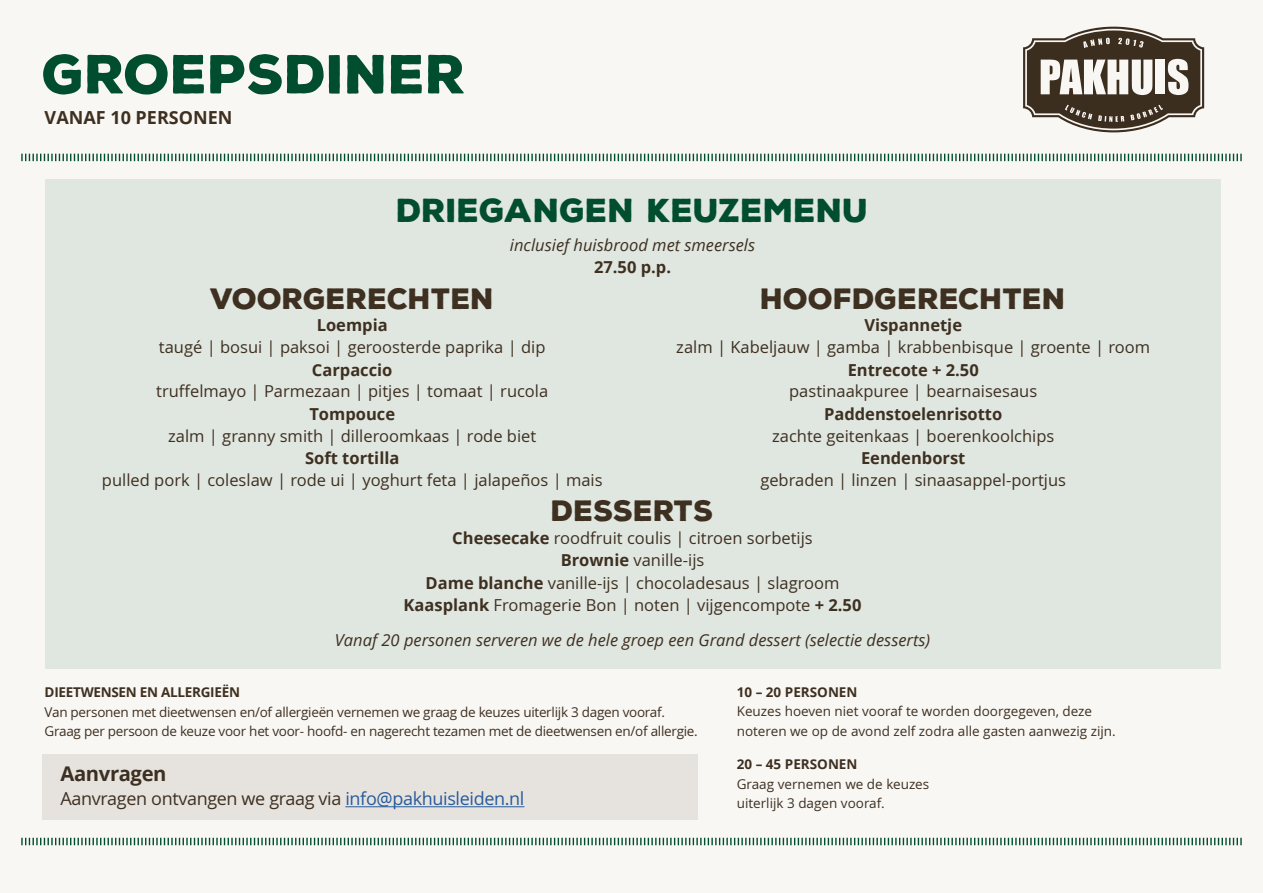
<style>
.page{position:relative;width:1263px;height:893px;background:#f9f7f4}
.page>*{position:absolute;margin:0;border:0;box-sizing:border-box;transform-origin:0 0}
.t1{font:900 53.25px "Nexa Rust Sans";color:#004e2d}
.t2{font:900 32.25px "Nexa Rust Sans";color:#004e2d}
.t3{font:900 28.5px "Nexa Rust Sans";color:#3e3021}
.t4{font:700 20.25px "Open Sans";letter-spacing:-.02em;color:#3e3021}
.t5{font:18px "Open Sans";letter-spacing:-.02em;color:#3e3021}
.t6{font:700 18px "Open Sans";color:#3e3021}
.t7{font:16.5px/22.5px "Open Sans";color:#3e3021;text-align:center}
.t8{font:700 16.5px "Open Sans";color:#3e3021}
.t9{font:italic 16.5px "Open Sans";color:#3e3021}
.t10{font:13.5px/19.5px "Open Sans";letter-spacing:-.02em;color:#3e3021}
.t11{font:13.5px/19.5px "Open Sans";color:#3e3021}
.t12{font:700 13.5px "Open Sans";color:#3e3021}
.t13{font:700 13.5px "Open Sans";letter-spacing:-.02em;color:#3e3021}
.s1{font-weight:700}
.s2{color:#275b9b}
</style>
<div class="page">
<div style="left:43px;top:754px;width:655px;height:66px;background:#e6e3df"></div>
<div style="left:45px;top:179px;width:1175px;height:490px;background:#e0e6e0"></div>
<svg style="left:21px;top:837px;width:1221px;height:9px"></svg>
<svg style="left:1023px;top:27px;width:181px;height:105px"></svg>
<svg style="left:21px;top:153px;width:1221px;height:9px"></svg>
<hr style="left:345px;top:806px;width:179px;height:1px;background:#275b9b">
<h1 class="t1" style="left:43px;top:38px;width:425px">GROEPSDINER</h1>
<p class="t6" style="left:45px;top:105px;width:189px">VANAF 10 PERSONEN</p>
<h2 class="t2" style="left:396px;top:189px;width:474px">DRIEGANGEN KEUZEMENU</h2>
<p class="t9" style="left:510px;top:234px;width:247px">inclusief huisbrood met smeersels</p>
<p class="t8" style="left:594px;top:255px;width:78px">27.50 p.p.</p>
<h3 class="t3" style="left:210px;top:279px;width:286px">VOORGERECHTEN</h3>
<p class="t8" style="left:317px;top:314px;width:72px">Loempia</p>
<p class="t7" style="left:159px;top:336px;width:388px">taugé | bosui | paksoi | geroosterde paprika | dip</p>
<p class="t8" style="left:312px;top:358px;width:82px">Carpaccio</p>
<p class="t7" style="left:156px;top:380px;width:394px">truffelmayo | Parmezaan | pitjes | tomaat | rucola</p>
<p class="t8" style="left:309px;top:402px;width:87px">Tompouce</p>
<p class="t7" style="left:168px;top:425px;width:370px">zalm | granny smith | dilleroomkaas | rode biet</p>
<p class="t8" style="left:305px;top:446px;width:96px">Soft tortilla</p>
<p class="t7" style="left:102px;top:469px;width:502px">pulled pork | coleslaw | rode ui | yoghurt feta | jalapeños | mais</p>
<h3 class="t3" style="left:760px;top:279px;width:307px">HOOFDGERECHTEN</h3>
<p class="t8" style="left:864px;top:314px;width:99px">Vispannetje</p>
<p class="t7" style="left:676px;top:336px;width:475px">zalm | Kabeljauw | gamba | krabbenbisque | groente | room</p>
<p class="t8" style="left:848px;top:358px;width:133px">Entrecote + 2.50</p>
<p class="t7" style="left:789px;top:380px;width:250px">pastinaakpuree | bearnaisesaus</p>
<p class="t8" style="left:824px;top:402px;width:180px">Paddenstoelenrisotto</p>
<p class="t7" style="left:772px;top:425px;width:284px">zachte geitenkaas | boerenkoolchips</p>
<p class="t8" style="left:861px;top:446px;width:106px">Eendenborst</p>
<p class="t7" style="left:760px;top:469px;width:307px">gebraden | linzen | sinaasappel-portjus</p>
<h3 class="t3" style="left:551px;top:491px;width:164px">DESSERTS</h3>
<p class="t7" style="left:404px;top:527px;width:459px"><span class="s1">Cheesecake</span> roodfruit coulis | citroen sorbetijs<br><span class="s1">Brownie</span> vanille-ijs<br><span class="s1">Dame blanche</span> vanille-ijs | chocoladesaus | slagroom <span class="s1">Kaasplank</span> Fromagerie Bon | noten | vijgencompote <span class="s1">+ 2.50</span></p>
<p class="t9" style="left:335px;top:628px;width:597px">Vanaf 20 personen serveren we de hele groep een Grand dessert (selectie desserts)</p>
<p class="t13" style="left:45px;top:683px;width:197px">DIEETWENSEN EN ALLERGIEËN</p>
<p class="t10" style="left:45px;top:702px;width:655px">Van personen met dieetwensen en/of allergieën vernemen we graag de keuzes uiterlijk 3 dagen vooraf.<br>Graag per persoon de keuze voor het voor- hoofd- en nagerecht tezamen met de dieetwensen en/of allergie.</p>
<p class="t4" style="left:61px;top:759px;width:107px">Aanvragen</p>
<p class="t5" style="left:61px;top:789px;width:465px">Aanvragen ontvangen we graag via <span class="s2">info@pakhuisleiden.nl</span></p>
<p class="t12" style="left:737px;top:682px;width:122px">10 – 20 PERSONEN</p>
<p class="t11" style="left:737px;top:702px;width:380px">Keuzes hoeven niet vooraf te worden doorgegeven, deze noteren we op de avond zelf zodra alle gasten aanwezig zijn.</p>
<p class="t12" style="left:737px;top:755px;width:122px">20 – 45 PERSONEN</p>
<p class="t11" style="left:737px;top:774px;width:194px">Graag vernemen we de keuzes uiterlijk 3 dagen vooraf.</p>
</div>
